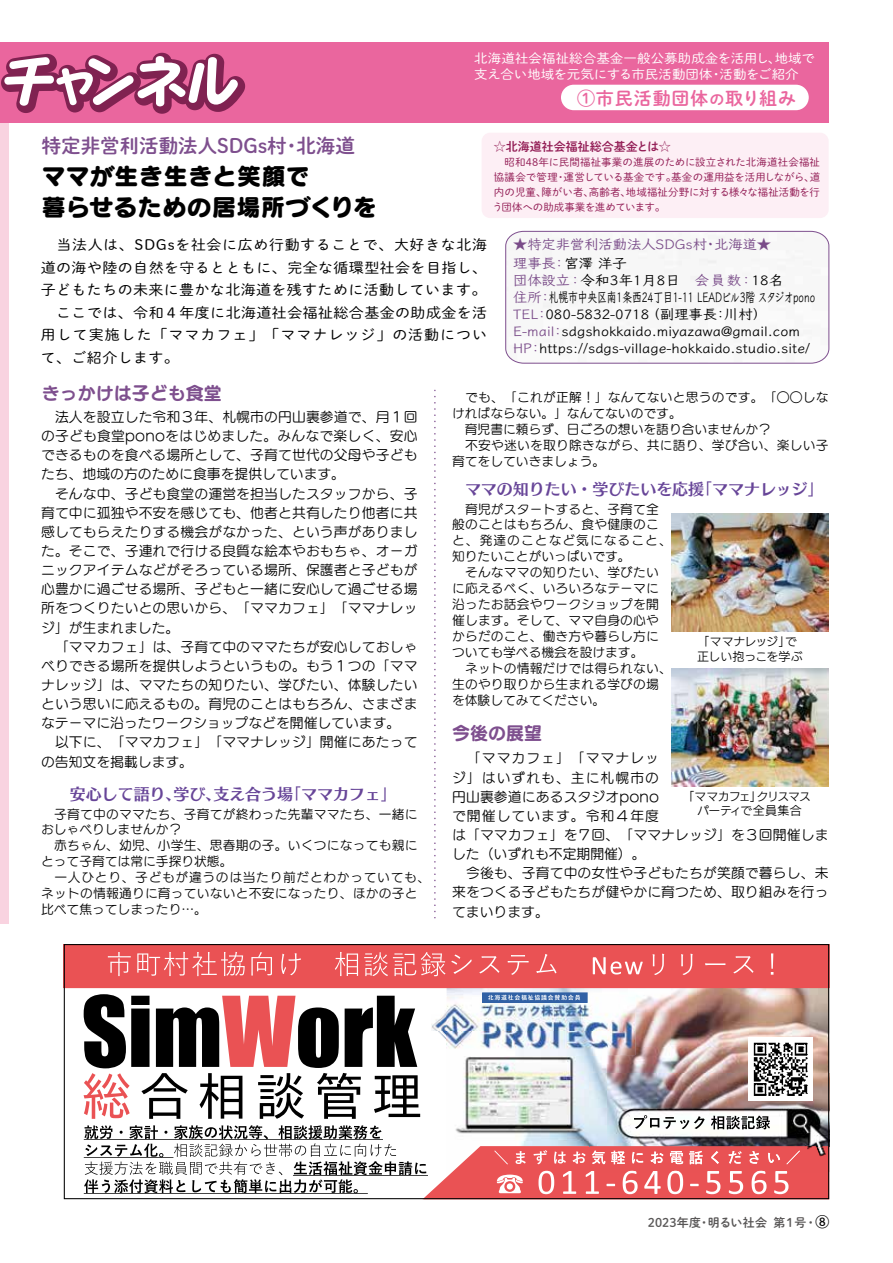
<style>
.page{position:relative;width:893px;height:1263px;background:#fff}
.page>*{position:absolute;margin:0;border:0;box-sizing:border-box;transform-origin:0 0}
.t1{font:23.55px/31.5px "Seurat Pro EB";letter-spacing:.025em;color:#000}
.t2{font:19.5px "FOT DNP Shuei M Go Std B";color:#7e4f8e}
.t3{font:18px "UD Marugo Small Pr 6 B";color:#7e4f8e}
.t4{font:18px "FOT DNP Shuei M Go Std B";letter-spacing:.05em;color:#ea669e}
.t5{font:15.9px "Skip Pro B";color:#674598}
.t6{font:14.25px/22.5px "FOT DNP Shuei M Go Std L";letter-spacing:.045em;color:#000;text-align:justify;scale:1.05 1}
.t7{font:13.8px/19.2px "UD Marugo Small Pr 6 M";letter-spacing:.01em;color:#000}
.t8{font:13.8px "FOT DNP Shuei M Go Std B";color:#000}
.t9{font:13.5px "Klee Pro DB";color:#000;scale:1.05 1}
.t10{font:13.5px/18.5px "Klee Pro DB";color:#7e4f8e;scale:1.05 1}
.t11{font:13.5px "Klee Pro DB";color:#000;scale:.72 1}
.t12{font:13.5px "Klee Pro DB";letter-spacing:.025em;color:#000;scale:1.05 1}
.t13{font:12.9px/15.8px "FOT DNP Shuei M Go Std L";letter-spacing:.005em;color:#fff;scale:1.05 1}
.t14{font:12.75px/15.9px "UD Marugo Small Pr 6 M";letter-spacing:.015em;color:#000}
.t15{font:12px/14.4px "UD Kakugo Small Pr 6 R";letter-spacing:-.025em;color:#000}
.t16{font:12px/14.4px "UD Kakugo Small Pr 6 R";letter-spacing:-.04em;color:#000}
.t17{font:12px "FOT DNP Shuei M Go Std B";letter-spacing:.01em;color:#595757}
.t18{font:12px "FOT DNP Shuei M Go Std B";color:#941f57}
.t19{font:12px "UD Kakugo Small Pr 6 R";letter-spacing:-.06em;color:#000}
.t20{font:10.5px/15px "FOT DNP Shuei M Go Std L";letter-spacing:.005em;color:#941f57;text-align:right}
.t21{font:10.5px "FOT DNP Shuei M Go Std L";letter-spacing:-.045em;color:#941f57}
.s1{font-size:15px}
.s2{color:#000}
.s3{color:#7e4f8e}
.s4{font-family:"Koz Min Pro"}
</style>
<div class="page">
<img style="left:447px;top:988px;width:380px;height:6px">
<div style="left:64px;top:944px;width:765px;height:43px;background:#ea5254"></div>
<div style="left:64px;top:944px;width:765px;height:44px;border:1px solid #ea5254"></div>
<svg style="left:108px;top:952px;width:193px;height:24px"></svg>
<svg style="left:335px;top:952px;width:221px;height:24px"></svg>
<svg style="left:593px;top:957px;width:50px;height:17px"></svg>
<svg style="left:653px;top:953px;width:120px;height:22px"></svg>
<div style="left:482px;top:992px;width:106px;height:11px;border:2px solid #3161a5"></div>
<img style="left:84px;top:994px;width:743px;height:203px">
<img style="left:748px;top:1037px;width:64px;height:64px">
<div style="left:64px;top:944px;width:765px;height:255px;border:1px solid #000"></div>
<div style="left:0;top:104px;width:8px;height:820px;background:#f9d3e0"></div>
<div style="left:0;top:42px;width:829px;height:81px;background:#ea669e"></div>
<svg style="left:434px;top:390px;width:2px;height:529px"></svg>
<svg style="left:1px;top:52px;width:245px;height:62px"></svg>
<svg style="left:505px;top:230px;width:325px;height:134px"></svg>
<div style="left:561px;top:85px;width:248px;height:25px;background:#fff;border-radius:13px"></div>
<img style="left:672px;top:513px;width:157px;height:118px">
<img style="left:672px;top:668px;width:157px;height:118px">
<div style="left:482px;top:133px;width:347px;height:85px;background:#fdeff5;border-radius:9px"></div>
<p class="t13" style="left:474px;top:50px;width:326px">北海道社会福祉総合基金一般公募助成金を活用し地域で</p>
<p class="t13" style="left:720px;top:50px;width:77px;text-indent:48px">、<br>活動をご紹介</p>
<p class="t13" style="left:474px;top:65px;width:229px">支え合い地域を元気にする市民活動団体</p>
<p class="t13" style="left:709px;top:65px;width:14px">・</p>
<h3 class="t4" style="left:577px;top:85px;width:220px">①市民活動団体<span class="s1">の</span>取り組み</h3>
<h2 class="t2" style="left:296px;top:132px;width:60px">北海道</h2>
<h2 class="t2" style="left:42px;top:132px;width:246px">特定非営利活動法人SDGs村</h2>
<h1 class="t1" style="left:42px;top:159px;width:336px">ママが生き生きと笑顔で<br>暮らせるための居場所づくりを</h1>
<h2 class="t2" style="left:282px;top:132px;width:21px">・</h2>
<p class="t18" style="left:494px;top:138px;width:178px">☆北海道社会福祉総合基金とは☆</p>
<p class="t20" style="left:494px;top:154px;width:328px">　昭和48年に民間福祉事業の進展のために設立された北海道社会福祉基金の運用益を活用しながら道、</p>
<p class="t20" style="left:494px;top:169px;width:65px">協議会で管理</p>
<p class="t21" style="left:564px;top:170px;width:114px">運営している基金です。</p>
<p class="t20" style="left:555px;top:169px;width:12px">・</p>
<p class="t20" style="left:541px;top:184px;width:54px">障がい者、</p>
<p class="t20" style="left:492px;top:184px;width:174px;text-align:left">内の児童、<br>う団体への助成事業を進めています。</p>
<p class="t20" style="left:589px;top:184px;width:44px">高齢者、</p>
<p class="t20" style="left:626px;top:184px;width:196px">地域福祉分野に対する様々な福祉活動を行</p>
<p class="t6" style="left:41px;top:233px;width:427px">　当法人は、SDGsを社会に広め行動することで、大好きな北海道の海や陸の自然を守るとともに、完全な循環型社会を目指し、子どもたちの未来に豊かな北海道を残すために活動しています。　ここでは、令和４年度に北海道社会福祉総合基金の助成金を活用して実施した「ママカフェ」「ママナレッジ」の活動について、ご紹介します。</p>
<p class="t10" style="left:552px;top:235px;width:149px;text-indent:-39px">★特定非営利活動法人SDGs村：<span class="s2">宮澤洋子</span></p>
<p class="t10" style="left:714px;top:235px;width:56px">北海道★</p>
<p class="t10" style="left:703px;top:235px;width:15px">・</p>
<p class="t10" style="left:513px;top:253px;width:42px">理事長</p>
<p class="t12" style="left:513px;top:271px;width:259px"><span class="s3">団体設立：</span>令和3年1月8日　<span class="s3">会員数：</span>18名</p>
<p class="t11" style="left:549px;top:288px;width:372px">札幌市中央区南1条西24丁目1-11 LEADビル階3 スタジオpono</p>
<p class="t10" style="left:513px;top:287px;width:29px">住所</p>
<p class="t10" style="left:538px;top:287px;width:15px">：</p>
<p class="t9" style="left:646px;top:305px;width:69px">（副理事長</p>
<p class="t9" style="left:724px;top:305px;width:42px">川村(</p>
<p class="t9" style="left:535px;top:305px;width:111px"><span class="s3">：</span>080-5832-0718</p>
<p class="t10" style="left:513px;top:304px;width:25px">TEL</p>
<p class="t9" style="left:713px;top:305px;width:15px">：</p>
<p class="t10" style="left:513px;top:321px;width:41px">E-mail</p>
<p class="t9" style="left:539px;top:339px;width:260px">https://sdgs-village-hokkaido.studio.site/</p>
<p class="t9" style="left:562px;top:322px;width:229px">sdgshokkaido.miyazawa@gmail.com</p>
<p class="t10" style="left:551px;top:321px;width:15px">：</p>
<p class="t10" style="left:513px;top:338px;width:19px">HP</p>
<p class="t10" style="left:528px;top:338px;width:15px">：</p>
<h3 class="t3" style="left:42px;top:383px;width:182px">きっかけは子ども食堂</h3>
<p class="t7" style="left:41px;top:408px;width:378px">　法人を設立した令和３年、札幌市の円山裏参道で、月１回の子ども食堂PONOをはじめました。みんなで楽しく、安心できるものを食べる場所として、子育て世代の父母や子どもたち、地域の方のために食事を提供しています。<br>　そんな中、子ども食堂の運営を担当したスタッフから、子育て中に孤独や不安を感じても、他者と共有したり他者に共感してもらえたりする機会がなかった、という声がありました。そこで、子連れで行ける良質な絵本やおもちゃ、オーガニックアイテムなどがそろっている場所、保護者と子どもが心豊かに過ごせる場所、子どもと一緒に安心して過ごせる場所をつくりたいとの思いから、「ママカフェ」「ママナレッジ」が生まれました。<br>　「ママカフェ」は、子育て中のママたちが安心しておしゃべりできる場所を提供しようというもの。もう１つの「ママナレッジ」は、ママたちの知りたい、学びたい、体験したいという思いに応えるもの。育児のことはもちろん、さまざまなテーマに沿ったワークショップなどを開催しています。　以下に、「ママカフェ」「ママナレッジ」開催にあたっての告知文を掲載します。</p>
<p class="t5" style="left:285px;top:781px;width:113px">「ママカフェ「</p>
<p class="t5" style="left:213px;top:781px;width:81px">支え合う場</p>
<p class="t5" style="left:70px;top:781px;width:113px">安心して語り、</p>
<p class="t14" style="left:41px;top:806px;width:391px">　子育て中のママたち、子育てが終わった先輩ママたち、一緒におしゃべりしませんか?<br>　赤ちゃん、幼児、小学生、思春期の子。いくつになっても親にとって子育ては常に手探り状態。<br>　一人ひとり、子どもが違うのは当たり前だとわかっていても、ネットの情報通りに育っていないと不安になったり、ほかの子と比べて焦ってしまったり...。</p>
<p class="t5" style="left:174px;top:781px;width:49px">学び、</p>
<p class="t14" style="left:452px;top:390px;width:378px">　でも、「これが正解！」なんてないと思うのです。「○○しなければならない。」なんてないのです。<br>　育児書に頼らず、日ごろの想いを語り合いませんか?<br>　不安や迷いを取り除きながら、共に語り、学び合い、楽しい子育てをしていきましょう。</p>
<p class="t5" style="left:696px;top:476px;width:129px">「ママナレッジ「</p>
<p class="t5" style="left:465px;top:476px;width:241px">ママの知りたい・学びたいを応援</p>
<p class="t14" style="left:452px;top:501px;width:221px">　育児がスタートすると、子育て全般のことはもちろん、食や健康のこと、発達のことなど気になること、知りたいことがいっぱいです。<br>　そんなママの知りたい、学びたいに応えるべく、いろいろなテーマに沿ったお話会やワークショップを開催します。そして、ママ自身の心やからだのこと、働き方や暮らし方についても学べる機会を設けます。<br>　ネットの情報だけでは得られない、生のやり取りから生まれる学びの場を体験してみてください。</p>
<p class="t15" style="left:697px;top:635px;width:107px">「ママナレッジで」正しい抱っこを学ぶ</p>
<h3 class="t3" style="left:452px;top:723px;width:91px">今後の展望</h3>
<p class="t7" style="left:452px;top:749px;width:378px">　「ママカフェ」「ママナレッ<br>ジ」はいずれも、主に札幌市の<br>円山裏参道にあるスタジオPONO<br>で開催しています。令和４年度<br>は「ママカフェ」を７回、「ママナレッジ」を３回開催しました（いずれも不定期開催(。<br>　今後も、子育て中の女性や子どもたちが笑顔で暮らし、未来をつくる子どもたちが健やかに育つため、取り組みを行ってまいります。</p>
<p class="t16" style="left:697px;top:790px;width:106px;text-indent:-15px">「ママカフェ」<br>パーティで全員集合</p>
<p class="t19" style="left:757px;top:790px;width:56px">クリスマス</p>
<p class="t8" style="left:815px;top:1212px;width:15px">8</p>
<p class="t17" style="left:648px;top:1213px;width:55px">2023年度</p>
<p class="t17" style="left:708px;top:1213px;width:61px">明るい社会</p>
<p class="t17" style="left:774px;top:1213px;width:45px">第１号<span class="s4">・</span></p>
<p class="t17" style="left:698px;top:1213px;width:14px">・</p>
</div>
